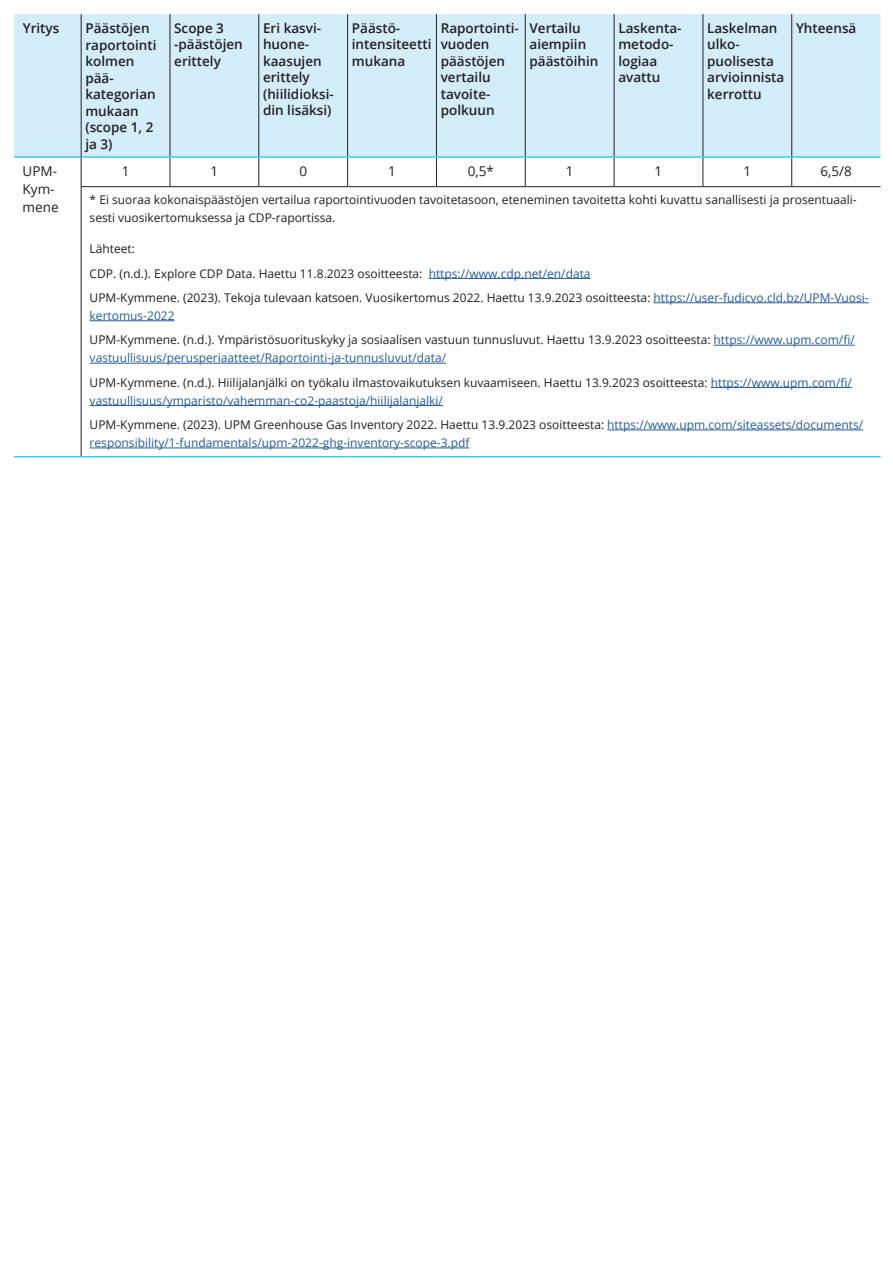
<style>
.page{position:relative;width:893px;height:1263px;background:#fff}
.page>*{position:absolute;margin:0;border:0;box-sizing:border-box;transform-origin:0 0}
.t1{font:600 13.5px/16.5px "Open Sans";color:#231f20}
.t2{font:13.5px/18px "Open Sans";color:#231f20}
.t3{font:12px/24.5px "Open Sans";color:#231f20}
.t4{font:12px/24.3px "Open Sans";color:#245c9d}
.s1{color:#245c9d}
.s2{color:#231f20}
</style>
<div class="page">
<div style="left:14px;top:14px;width:867px;height:142px;background:#d4edfa"></div>
<hr style="left:81px;top:14px;width:1px;height:143px;background:#231f20">
<svg style="left:81px;top:158px;width:1px;height:28px"></svg>
<hr style="left:81px;top:186px;width:89px;height:1px;background:#231f20">
<hr style="left:170px;top:186px;width:89px;height:1px;background:#231f20">
<hr style="left:259px;top:186px;width:89px;height:1px;background:#231f20">
<hr style="left:348px;top:186px;width:88px;height:1px;background:#231f20">
<hr style="left:436px;top:186px;width:89px;height:1px;background:#231f20">
<hr style="left:525px;top:186px;width:89px;height:1px;background:#231f20">
<hr style="left:614px;top:186px;width:89px;height:1px;background:#231f20">
<hr style="left:703px;top:186px;width:89px;height:1px;background:#231f20">
<hr style="left:792px;top:186px;width:89px;height:1px;background:#231f20">
<hr style="left:14px;top:156px;width:67px;height:2px;background:#05b6ec">
<hr style="left:14px;top:456px;width:67px;height:1px;background:#05b6ec">
<hr style="left:81px;top:187px;width:1px;height:269px;background:#231f20">
<hr style="left:170px;top:14px;width:1px;height:142px;background:#231f20">
<hr style="left:259px;top:14px;width:1px;height:142px;background:#231f20">
<hr style="left:347px;top:14px;width:1px;height:142px;background:#231f20">
<hr style="left:436px;top:14px;width:1px;height:142px;background:#231f20">
<hr style="left:525px;top:14px;width:1px;height:142px;background:#231f20">
<hr style="left:614px;top:14px;width:1px;height:142px;background:#231f20">
<hr style="left:703px;top:14px;width:1px;height:142px;background:#231f20">
<hr style="left:791px;top:14px;width:1px;height:142px;background:#231f20">
<svg style="left:170px;top:158px;width:1px;height:28px"></svg>
<svg style="left:259px;top:158px;width:1px;height:28px"></svg>
<svg style="left:347px;top:158px;width:1px;height:28px"></svg>
<svg style="left:436px;top:158px;width:1px;height:28px"></svg>
<svg style="left:525px;top:158px;width:1px;height:28px"></svg>
<svg style="left:614px;top:158px;width:1px;height:28px"></svg>
<svg style="left:703px;top:158px;width:1px;height:28px"></svg>
<svg style="left:791px;top:158px;width:1px;height:28px"></svg>
<hr style="left:81px;top:156px;width:89px;height:2px;background:#01bdf2">
<hr style="left:170px;top:156px;width:89px;height:2px;background:#01bdf2">
<hr style="left:259px;top:156px;width:89px;height:2px;background:#01bdf2">
<hr style="left:348px;top:156px;width:88px;height:2px;background:#01bdf2">
<hr style="left:436px;top:156px;width:89px;height:2px;background:#01bdf2">
<hr style="left:525px;top:156px;width:89px;height:2px;background:#01bdf2">
<hr style="left:614px;top:156px;width:89px;height:2px;background:#01bdf2">
<hr style="left:703px;top:156px;width:89px;height:2px;background:#01bdf2">
<hr style="left:792px;top:156px;width:89px;height:2px;background:#01bdf2">
<hr style="left:81px;top:456px;width:89px;height:1px;background:#01bdf2">
<hr style="left:170px;top:456px;width:89px;height:1px;background:#01bdf2">
<hr style="left:259px;top:456px;width:89px;height:1px;background:#01bdf2">
<hr style="left:348px;top:456px;width:88px;height:1px;background:#01bdf2">
<hr style="left:436px;top:456px;width:89px;height:1px;background:#01bdf2">
<hr style="left:525px;top:456px;width:89px;height:1px;background:#01bdf2">
<hr style="left:614px;top:456px;width:89px;height:1px;background:#01bdf2">
<hr style="left:703px;top:456px;width:89px;height:1px;background:#01bdf2">
<hr style="left:792px;top:456px;width:89px;height:1px;background:#01bdf2">
<hr style="left:429px;top:278px;width:162px;height:1px;background:#245c9d">
<hr style="left:654px;top:302px;width:215px;height:1px;background:#245c9d">
<hr style="left:90px;top:320px;width:85px;height:1px;background:#245c9d">
<hr style="left:714px;top:345px;width:141px;height:1px;background:#245c9d">
<hr style="left:90px;top:363px;width:356px;height:1px;background:#245c9d">
<hr style="left:711px;top:387px;width:141px;height:1px;background:#245c9d">
<hr style="left:90px;top:405px;width:353px;height:1px;background:#245c9d">
<hr style="left:607px;top:430px;width:256px;height:1px;background:#245c9d">
<hr style="left:90px;top:448px;width:379px;height:1px;background:#245c9d">
<p class="t1" style="left:23px;top:20px;width:38px">Yritys</p>
<p class="t1" style="left:85px;top:20px;width:73px">Päästöjen raportointi kolmen pää&shy;kategorian mukaan (scope 1, 2 ja 3)</p>
<p class="t1" style="left:174px;top:20px;width:70px">Scope 3 -päästöjen erittely</p>
<p class="t1" style="left:263px;top:20px;width:72px">Eri kasvi&shy;huone&shy;kaasujen erittely (hiilidioksi&shy;din lisäksi)</p>
<p class="t1" style="left:352px;top:20px;width:81px">Päästö&shy;intensiteetti mukana</p>
<p class="t1" style="left:441px;top:20px;width:80px">Raportointi&shy;vuoden päästöjen vertailu tavoite&shy;polkuun</p>
<p class="t1" style="left:529px;top:20px;width:70px">Vertailu aiempiin päästöihin</p>
<p class="t1" style="left:618px;top:20px;width:65px">Laskenta&shy;metodo&shy;logiaa avattu</p>
<p class="t1" style="left:707px;top:20px;width:79px">Laskelman ulko&shy;puolisesta arvioinnista kerrottu</p>
<p class="t1" style="left:796px;top:19px;width:62px">Yhteensä</p>
<p class="t2" style="left:23px;top:162px;width:37px">UPM-<br>Kym&shy;mene</p>
<p class="t2" style="left:122px;top:162px;width:9px">1</p>
<p class="t2" style="left:210px;top:162px;width:9px">1</p>
<p class="t2" style="left:299px;top:162px;width:9px">0</p>
<p class="t2" style="left:388px;top:162px;width:9px">1</p>
<p class="t2" style="left:468px;top:162px;width:28px">0,5*</p>
<p class="t2" style="left:566px;top:162px;width:9px">1</p>
<p class="t2" style="left:655px;top:162px;width:9px">1</p>
<p class="t2" style="left:743px;top:162px;width:9px">1</p>
<p class="t2" style="left:820px;top:162px;width:33px">6,5/8</p>
<p class="t3" style="left:90px;top:191px;width:769px;line-height:18px">* Ei suoraa kokonaispäästöjen vertailua raportointivuoden tavoitetasoon, eteneminen tavoitetta kohti kuvattu sanallisesti ja prosentuaali&shy;sesti vuosikertomuksessa ja CDP-raportissa.</p>
<p class="t3" style="left:90px;top:236px;width:781px">Lähteet:<br>CDP. (n.d.). Explore CDP Data. Haettu 11.8.2023 osoitteesta: <span class="s1">https://www.cdp.net/en/data<br></span>UPM-Kymmene. (2023). Tekoja tulevaan katsoen. Vuosikertomus 2022. Haettu 13.9.2023 osoitteesta: <span class="s1">https://user-fudicvo.cld.bz/UPM-Vuosi-</span></p>
<p class="t3" style="left:90px;top:303px;width:767px"><span class="s1">kertomus-2022<br></span>UPM-Kymmene. (n.d.). Ympäristösuorituskyky ja sosiaalisen vastuun tunnusluvut. Haettu 13.9.2023 osoitteesta: <span class="s1">https://www.upm.com/fi/</span></p>
<p class="t3" style="left:90px;top:345px;width:764px"><span class="s1">vastuullisuus/perusperiaatteet/Raportointi-ja-tunnusluvut/data/<br></span>UPM-Kymmene. (n.d.). Hiilijalanjälki on työkalu ilmastovaikutuksen kuvaamiseen. Haettu 13.9.2023 osoitteesta: <span class="s1">https://www.upm.com/fi/</span></p>
<p class="t4" style="left:90px;top:388px;width:775px">vastuullisuus/ymparisto/vahemman-co2-paastoja/hiilijalanjalki/<br><span class="s2">UPM-Kymmene. (2023). UPM Greenhouse Gas Inventory 2022. Haettu 13.9.2023 osoitteesta:</span> https://www.upm.com/siteassets/documents/</p>
<p class="t4" style="left:90px;top:430px;width:381px">responsibility/1-fundamentals/upm-2022-ghg-inventory-scope-3.pdf</p>
</div>
